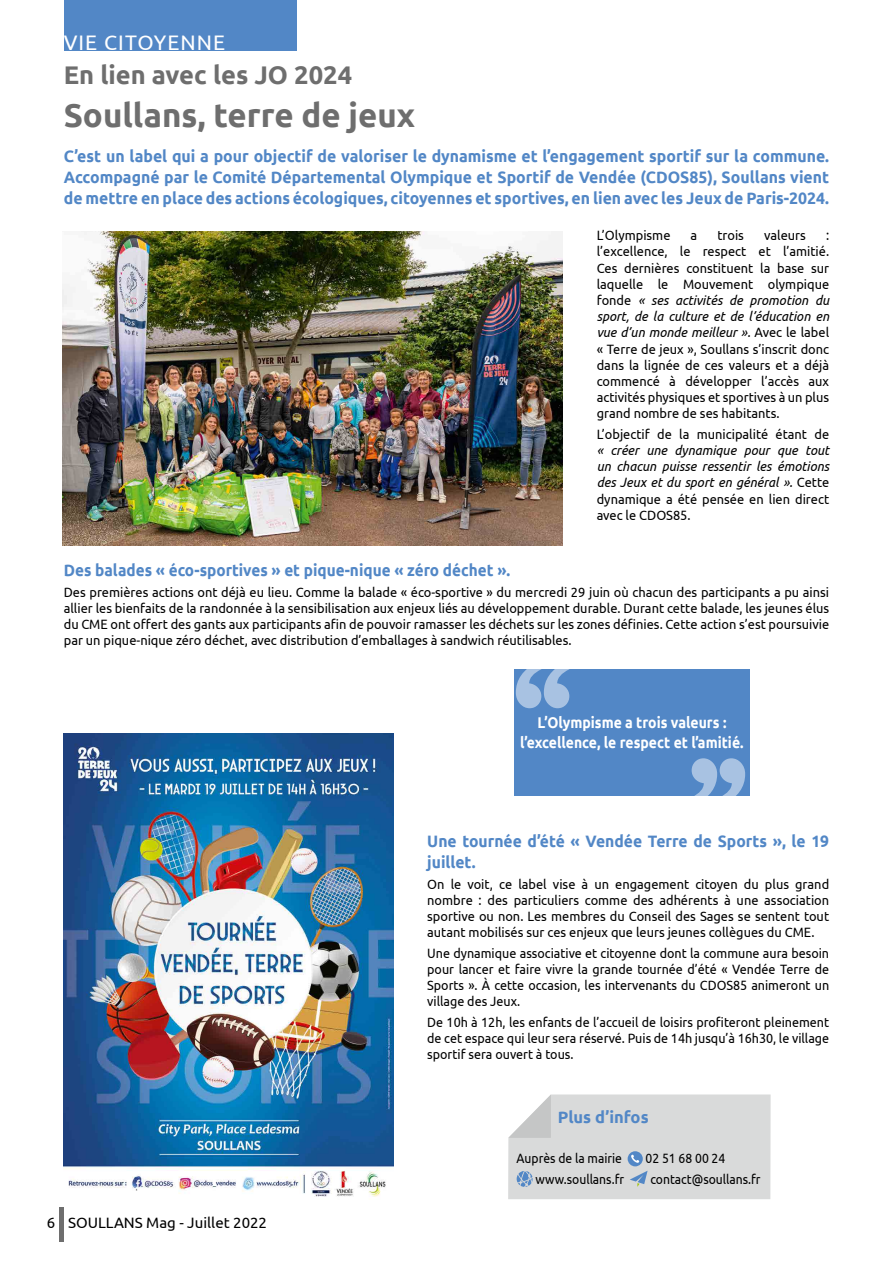
<style>
.page{position:relative;width:893px;height:1263px;background:#fff}
.page>*{position:absolute;margin:0;border:0;box-sizing:border-box;transform-origin:0 0}
.t1{font:700 33px "Ubuntu";color:#6e6e6e}
.t2{font:700 25.5px "Ubuntu";color:#6e6e6e}
.t3{font:21px "Ubuntu";letter-spacing:.05em;color:#fff}
.t4{font:700 16.5px/21px "Ubuntu";color:#5287c6;text-align:justify;scale:.96 1}
.t5{font:700 16.5px "Ubuntu";color:#5287c6;scale:.93 1}
.t6{font:700 16.5px/21px "Ubuntu";color:#5287c6;scale:.95 1}
.t7{font:700 16.5px "Ubuntu";color:#5287c6}
.t8{font:700 15.45px/19.8px "Ubuntu";color:#fff;text-align:center;scale:.9 1}
.t9{font:15px "Ubuntu";color:#000}
.t10{font:13.5px/16.2px "Ubuntu";color:#000;text-align:justify;scale:.95 1}
.t11{font:13.5px/16.2px "Ubuntu";color:#000;text-align:justify;scale:.93 1}
.t12{font:italic 13.5px/16.2px "Ubuntu";color:#000;text-align:justify;scale:.95 1}
.t13{font:13.5px "Ubuntu";color:#000;scale:.9 1}
.s1{font-style:italic}
.s2{font-style:normal}
</style>
<div class="page">
<svg style="left:508px;top:1094px;width:263px;height:105px;background:#d8d9da"></svg>
<div style="left:514px;top:669px;width:236px;height:126px;background:#5287c6"></div>
<svg style="left:516px;top:669px;width:54px;height:39px"></svg>
<svg style="left:691px;top:758px;width:54px;height:38px"></svg>
<div style="left:64px;top:0;width:232px;height:51px;background:#5287c6"></div>
<hr style="left:60px;top:1208px;width:4px;height:34px;background:#6e6e6e">
<img style="left:64px;top:733px;width:329px;height:464px">
<img style="left:63px;top:232px;width:500px;height:313px">
<h3 class="t3" style="left:64px;top:29px;width:163px">VIE CITOYENNE</h3>
<h2 class="t2" style="left:64px;top:59px;width:290px">En lien avec les JO 2024</h2>
<h1 class="t1" style="left:64px;top:95px;width:353px">Soullans, terre de jeux</h1>
<p class="t4" style="left:64px;top:145px;width:799px">C’est un label qui a pour objectif de valoriser le dynamisme et l’engagement sportif sur la commune.<br>Accompagné par le Comité Départemental Olympique et Sportif de Vendée (CDOS85), Soullans vient de mettre en place des actions écologiques, citoyennes et sportives, en lien avec les Jeux de Paris-2024.</p>
<p class="t10" style="left:597px;top:227px;width:79px">L’Olympisme</p>
<p class="t10" style="left:691px;top:227px;width:9px">a</p>
<p class="t10" style="left:717px;top:227px;width:30px">trois</p>
<p class="t10" style="left:764px;top:227px;width:46px">valeurs</p>
<p class="t10" style="left:597px;top:227px;width:246px;text-indent:229px">: l’excellence, le respect et l’amitié.<br>Ces dernières constituent la base sur laquelle le Mouvement olympique fonde <span class="s1">« ses activités de promotion du sport, de la culture et de l’éducation en vue d’un monde meilleur ».</span> Avec le label « Terre de jeux », Soullans s’inscrit donc dans la lignée de ces valeurs et a déjà commencé à développer l’accès aux activités physiques et sportives à un plus grand nombre de ses habitants.</p>
<p class="t10" style="left:597px;top:425px;width:246px">L’objectif de la municipalité étant de</p>
<p class="t12" style="left:597px;top:442px;width:246px">« créer une dynamique pour que tout un chacun puisse ressentir les émotions des Jeux et du sport en général ». <span class="s2">Cette dynamique a été pensée en lien direct avec le CDOS85.</span></p>
<p class="t5" style="left:64px;top:560px;width:482px">Des balades « éco-sportives » et pique-nique « zéro déchet ».</p>
<p class="t10" style="left:64px;top:583px;width:807px">Des premières actions ont déjà eu lieu. Comme la balade « éco-sportive » du mercredi 29 juin où chacun des participants a pu ainsi allier les bienfaits de la randonnée à la sensibilisation aux enjeux liés au développement durable. Durant cette balade, les jeunes élus du CME ont offert des gants aux participants afin de pouvoir ramasser les déchets sur les zones définies. Cette action s’est poursuivie par un pique-nique zéro déchet, avec distribution d’emballages à sandwich réutilisables.</p>
<p class="t8" style="left:520px;top:713px;width:250px">L’Olympisme a trois valeurs : l’excellence, le respect et l’amitié.</p>
<p class="t6" style="left:427px;top:831px;width:425px">Une tournée d’été « Vendée Terre de Sports », le 19 juillet.</p>
<p class="t10" style="left:427px;top:875px;width:425px">On le voit, ce label vise à un engagement citoyen du plus grand nombre : des particuliers comme des adhérents à une association sportive ou non. Les membres du Conseil des Sages se sentent tout autant mobilisés sur ces enjeux que leurs jeunes collègues du CME.</p>
<p class="t11" style="left:427px;top:944px;width:434px">Une dynamique associative et citoyenne dont la commune aura besoin pour lancer et faire vivre la grande tournée d’été « Vendée Terre de Sports ». À cette occasion, les intervenants du CDOS85 animeront un village des Jeux.</p>
<p class="t11" style="left:427px;top:1013px;width:434px">De 10h à 12h, les enfants de l’accueil de loisirs profiteront pleinement de cet espace qui leur sera réservé. Puis de 14h jusqu’à 16h30, le village sportif sera ouvert à tous.</p>
<p class="t7" style="left:558px;top:1107px;width:92px">Plus d’infos</p>
<p class="t9" style="left:47px;top:1213px;width:222px">6 SOULLANS Mag - Juillet 2022</p>
<p class="t13" style="left:517px;top:1150px;width:119px">Auprès de la mairie</p>
<p class="t13" style="left:646px;top:1150px;width:90px">02 51 68 00 24</p>
<p class="t13" style="left:535px;top:1171px;width:100px">www.soullans.fr</p>
<p class="t13" style="left:650px;top:1171px;width:124px">contact@soullans.fr</p>
</div>
